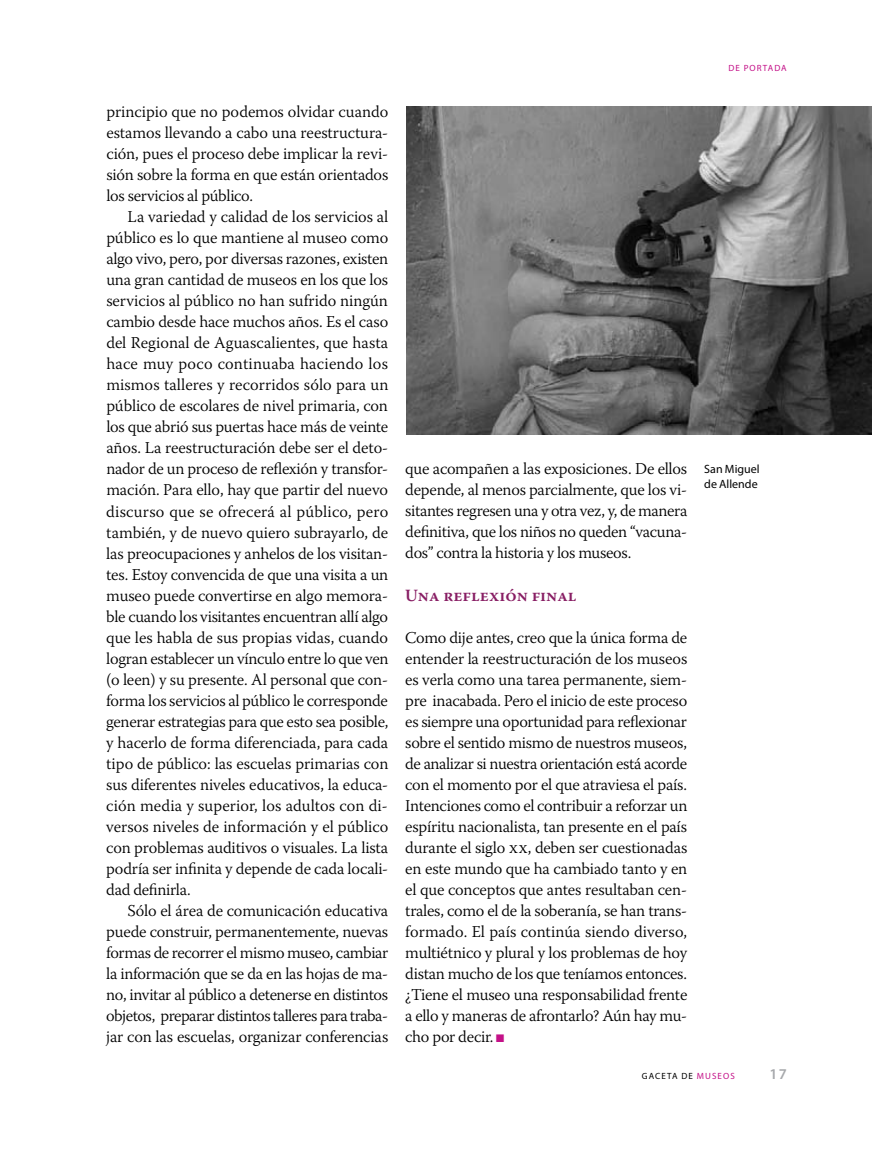
<style>
.page{position:relative;width:872px;height:1149px;background:#fff}
.page>*{position:absolute;margin:0;border:0;box-sizing:border-box;transform-origin:0 0}
.t1{font:600 17.1px "Warnock Pro";color:#881e64}
.t2{font:300 16.5px/21px "Warnock Pro";letter-spacing:-.02em;color:#000;text-align:justify}
.t3{font:600 15px "Myriad Pro";color:#a7a9ac}
.t4{font:12px/15px "Myriad Pro";color:#000}
.t5{font:9px "Myriad Pro";color:#000}
.t6{font:9px "Myriad Pro";color:#c41188}
.s1{font-family:"Monotype Sorts";font-weight:400;font-size:10.5px;color:#c41188}
.s2{color:#c41188}
</style>
<div class="page">
<img style="left:406px;top:106px;width:466px;height:328px">
<p class="t2" style="left:106px;top:101px;width:283px">principio que no podemos olvidar cuando estamos llevando a cabo una reestructura&shy;ción, pues el proceso debe implicar la revi&shy;sión sobre la forma en que están orientados los servicios al público.</p>
<p class="t2" style="left:106px;top:206px;width:284px;text-indent:21px">La variedad y calidad de los servicios al público es lo que mantiene al museo como algo vivo, pero, por diversas razones, existen una gran cantidad de museos en los que los servicios al público no han sufrido ningún cambio desde hace muchos años. Es el caso del Regional de Aguascalientes, que hasta hace muy poco continuaba haciendo los mismos talleres y recorridos sólo para un público de escolares de nivel primaria, con los que abrió sus puertas hace más de veinte años. La reestructuración debe ser el deto&shy;nador de un proceso de reflexión y transfor&shy;mación. Para ello, hay que partir del nuevo discurso que se ofrecerá al público, pero también, y de nuevo quiero subrayarlo, de las preocupaciones y anhelos de los visitan&shy;tes. Estoy convencida de que una visita a un museo puede convertirse en algo memora&shy;ble cuando los visitantes encuentran allí algo que les habla de sus propias vidas, cuando logran establecer un vínculo entre lo que ven (o leen) y su presente. Al personal que con&shy;forma los servicios al público le corresponde generar estrategias para que esto sea posible, y hacerlo de forma diferenciada, para cada tipo de público: las escuelas primarias con sus diferentes niveles educativos, la educa&shy;ción media y superior, los adultos con di&shy;versos niveles de información y el público con problemas auditivos o visuales. La lista podría ser infinita y depende de cada locali&shy;dad definirla.</p>
<p class="t2" style="left:106px;top:899px;width:283px;text-indent:21px">Sólo el área de comunicación educativa puede construir, permanentemente, nuevas formas de recorrer el mismo museo, cambiar la información que se da en las hojas de ma&shy;no, invitar al público a detenerse en distintos objetos, preparar distintos talleres para traba&shy;jar con las escuelas, organizar conferencias</p>
<p class="t6" style="left:728px;top:62px;width:60px">DE PORTADA</p>
<p class="t2" style="left:405px;top:458px;width:283px">que acompañen a las exposiciones. De ellos depende, al menos parcialmente, que los vi&shy;sitantes regresen una y otra vez, y, de manera definitiva, que los niños no queden “vacuna&shy;dos” contra la historia y los museos.</p>
<p class="t1" style="left:405px;top:584px;width:173px">Una reflexión final</p>
<p class="t2" style="left:405px;top:626px;width:284px">Como dije antes, creo que la única forma de entender la reestructuración de los museos es verla como una tarea permanente, siem&shy;pre inacabada. Pero el inicio de este proceso es siempre una oportunidad para reflexionar sobre el sentido mismo de nuestros museos, de analizar si nuestra orientación está acorde con el momento por el que atraviesa el país.<br>Intenciones como el contribuir a reforzar un espíritu nacionalista, tan presente en el país durante el siglo xx, deben ser cuestionadas en este mundo que ha cambiado tanto y en el que conceptos que antes resultaban cen&shy;trales, como el de la soberanía, se han trans&shy;formado. El país continúa siendo diverso, multiétnico y plural y los problemas de hoy distan mucho de los que teníamos entonces. ¿Tiene el museo una responsabilidad frente a ello y maneras de afrontarlo? Aún hay mu&shy;cho por decir. <span class="s1">n</span></p>
<p class="t4" style="left:704px;top:461px;width:57px">SAN MIGUEL<br>DE ALLENDE</p>
<p class="t5" style="left:642px;top:1070px;width:94px">GACETA DE <span class="s2">MUSEOS</span></p>
<p class="t3" style="left:769px;top:1064px;width:19px">17</p>
</div>
